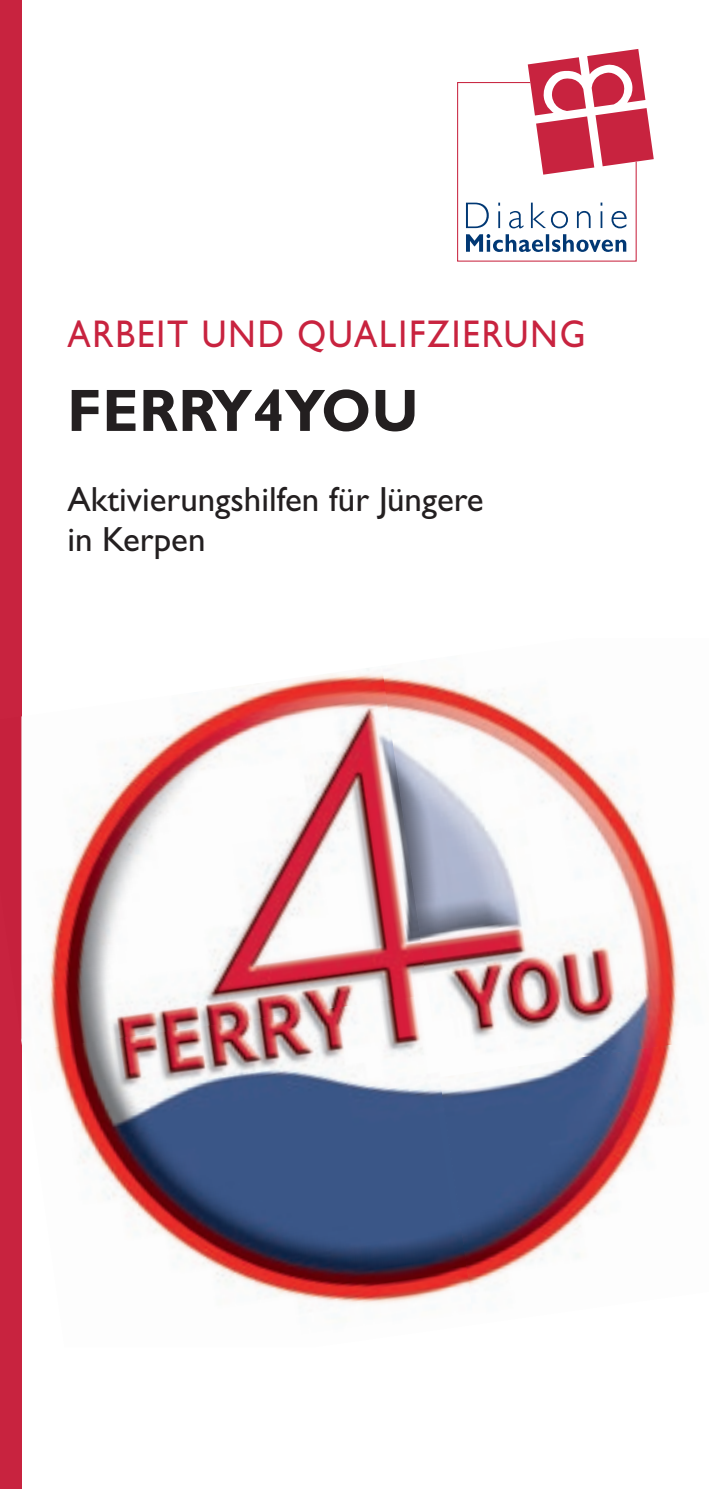
<style>
.page{position:relative;width:709px;height:1489px;background:#fff}
.page>*{position:absolute;margin:0;border:0;box-sizing:border-box;transform-origin:0 0}
.t1{font:700 60px "Gill Sans Std";letter-spacing:.01em;color:#231f20;scale:.95 1}
.t2{font:38.75px "Gill Sans Std";letter-spacing:.055em;color:#c8233f;scale:.9 1}
.t3{font:35px/40px "Gill Sans Std";color:#231f20}
</style>
<div class="page">
<div style="left:0;top:0;width:21px;height:1488px;background:#c8233f"></div>
<svg style="left:457px;top:49px;width:196px;height:213px"></svg>
<img style="left:21px;top:665px;width:361px;height:387px">
<img style="left:382px;top:674px;width:297px;height:365px">
<img style="left:23px;top:994px;width:452px;height:310px">
<img style="left:439px;top:1039px;width:239px;height:265px">
<h1 class="t2" style="left:67px;top:312px;width:577px">ARBEIT UND QUALIFZIERUNG</h1>
<h1 class="t1" style="left:67px;top:375px;width:371px">FERRY4YOU</h1>
<h1 class="t3" style="left:67px;top:479px;width:418px">Aktivierungshilfen für Jüngere in Kerpen</h1>
</div>
